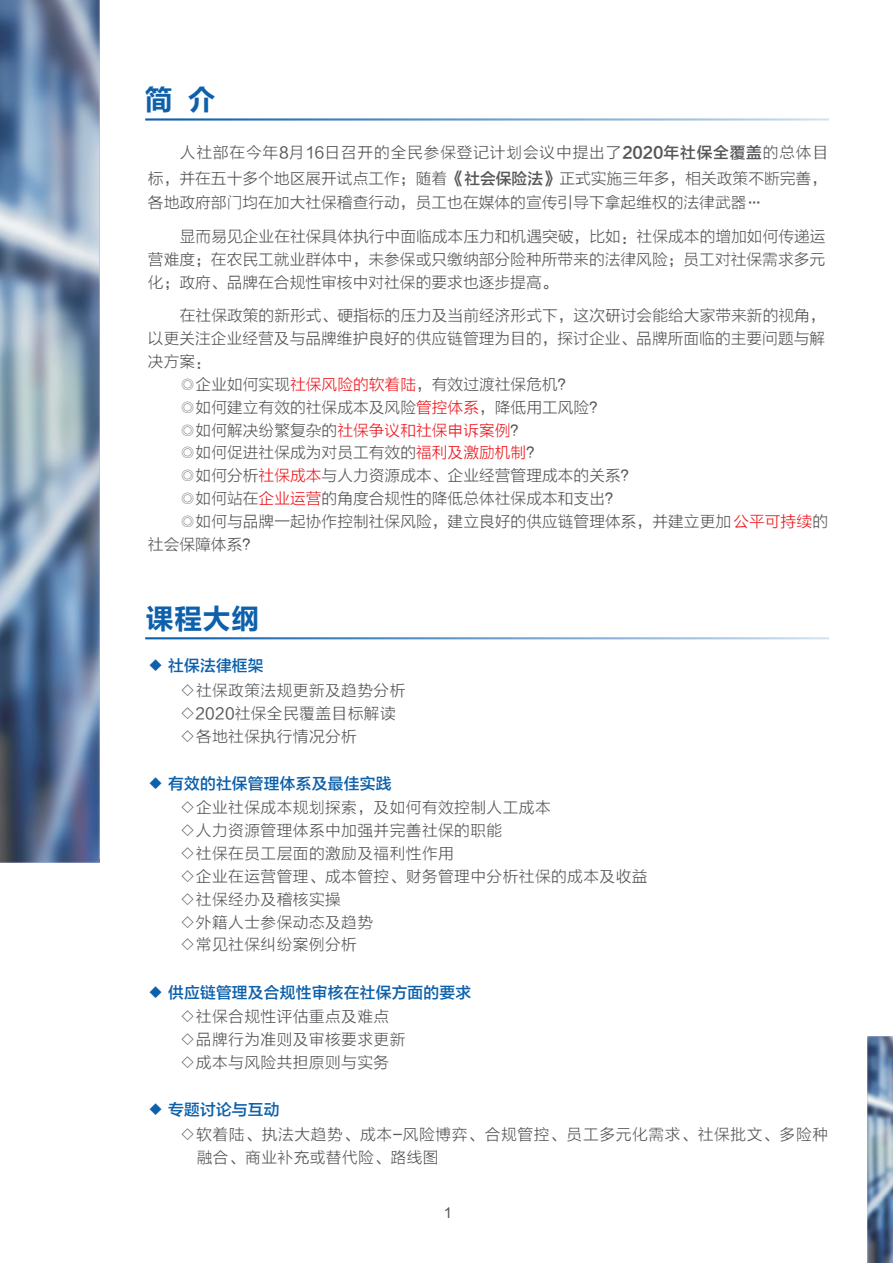
<style>
.page{position:relative;width:893px;height:1263px;background:#fff}
.page>*{position:absolute;margin:0;border:0;box-sizing:border-box;transform-origin:0 0}
.t1{font:700 27px "Microsoft Ya Hei";color:#0d60ab}
.t2{font:15.75px/26.1px "FZLTXHKM";color:#57585a}
.t3{font:15.75px/22.8px "FZLTXHKM";letter-spacing:.025em;color:#57585a}
.t4{font:15.75px/22.8px "FZLTXHKM";letter-spacing:.04em;color:#57585a}
.t5{font:15.75px "FZLTZHK GBK1 0";letter-spacing:.015em;color:#0d60ab}
.t6{font:15px "Arial";color:#57585a}
.s1{font-family:"FZLTZHK GBK1 0"}
.s2{color:#ee1d23}
</style>
<div class="page">
<img style="left:0;top:0;width:99px;height:863px">
<hr style="left:145px;top:118px;width:684px;height:3px;background:#0d60ab">
<hr style="left:145px;top:637px;width:684px;height:2px;background:#0d60ab">
<img style="left:868px;top:1036px;width:25px;height:227px">
<h1 class="t1" style="left:145px;top:87px;width:72px">简 介</h1>
<p class="t2" style="left:148px;top:140px;width:682px;text-align:right">人社部在今年8月16日召开的全民参保登记计划会议中提出了<span class="s1">2020年社保全覆盖</span>的总体目<br>标，并在五十多个地区展开试点工作；随着<span class="s1">《社会保险法》</span>正式实施三年多，相关政策不断完善，</p>
<p class="t2" style="left:180px;top:186px;width:647px;line-height:33.8px;text-indent:-32px">各地政府部门均在加大社保稽查行动，员工也在媒体的宣传引导下拿起维权的法律武器…<br>显而易见企业在社保具体执行中面临成本压力和机遇突破，比如：社保成本的增加如何传递运</p>
<p class="t2" style="left:148px;top:248px;width:679px;line-height:22.8px">营难度；在农民工就业群体中，未参保或只缴纳部分险种所带来的法律风险；员工对社保需求多元化；政府、品牌在合规性审核中对社保的要求也逐步提高。</p>
<p class="t2" style="left:180px;top:303px;width:647px">在社保政策的新形式、硬指标的压力及当前经济形式下，这次研讨会能给大家带来新的视角，</p>
<p class="t2" style="left:148px;top:326px;width:679px">以更关注企业经营及与品牌维护良好的供应链管理为目的，探讨企业、品牌所面临的主要问题与解</p>
<p class="t2" style="left:148px;top:349px;width:64px">决方案：</p>
<p class="t2" style="left:180px;top:372px;width:395px">◎企业如何实现<span class="s2">社保风险的软着陆</span>，有效过渡社保危机？</p>
<p class="t2" style="left:180px;top:395px;width:427px">◎如何建立有效的社保成本及风险<span class="s2">管控体系</span>，降低用工风险？</p>
<p class="t2" style="left:180px;top:417px;width:348px">◎如何解决纷繁复杂的<span class="s2">社保争议和社保申诉案例</span>？</p>
<p class="t2" style="left:180px;top:440px;width:364px">◎如何促进社保成为对员工有效的<span class="s2">福利及激励机制</span>？</p>
<p class="t2" style="left:180px;top:463px;width:458px">◎如何分析<span class="s2">社保成本</span>与人力资源成本、企业经营管理成本的关系？</p>
<p class="t2" style="left:180px;top:486px;width:443px">◎如何站在<span class="s2">企业运营</span>的角度合规性的降低总体社保成本和支出？</p>
<p class="t2" style="left:180px;top:509px;width:650px">◎如何与品牌一起协作控制社保风险，建立良好的供应链管理体系，并建立更加<span class="s2">公平可持续</span>的</p>
<p class="t2" style="left:148px;top:532px;width:112px">社会保障体系？</p>
<h1 class="t1" style="left:146px;top:605px;width:114px">课程大纲</h1>
<p class="t5" style="left:148px;top:657px;width:117px">◆ 社保法律框架</p>
<p class="t3" style="left:180px;top:679px;width:227px">◇社保政策法规更新及趋势分析◇2020社保全民覆盖目标解读◇各地社保执行情况分析</p>
<p class="t5" style="left:148px;top:775px;width:245px">◆ 有效的社保管理体系及最佳实践</p>
<p class="t3" style="left:180px;top:797px;width:469px">◇企业社保成本规划探索，及如何有效控制人工成本<br>◇人力资源管理体系中加强并完善社保的职能<br>◇社保在员工层面的激励及福利性作用<br>◇企业在运营管理、成本管控、财务管理中分析社保的成本及收益◇社保经办及稽核实操<br>◇外籍人士参保动态及趋势<br>◇常见社保纠纷案例分析</p>
<p class="t5" style="left:148px;top:984px;width:325px">◆ 供应链管理及合规性审核在社保方面的要求</p>
<p class="t3" style="left:180px;top:1006px;width:227px">◇社保合规性评估重点及难点◇品牌行为准则及审核要求更新◇成本与风险共担原则与实务</p>
<p class="t5" style="left:148px;top:1101px;width:133px">◆ 专题讨论与互动</p>
<p class="t4" style="left:197px;top:1123px;width:633px;text-indent:-17px">◇软着陆、执法大趋势、成本-风险博弈、合规管控、员工多元化需求、社保批文、多险种融合、商业补充或替代险、路线图</p>
<p class="t6" style="left:444px;top:1206px;width:10px">1</p>
</div>
